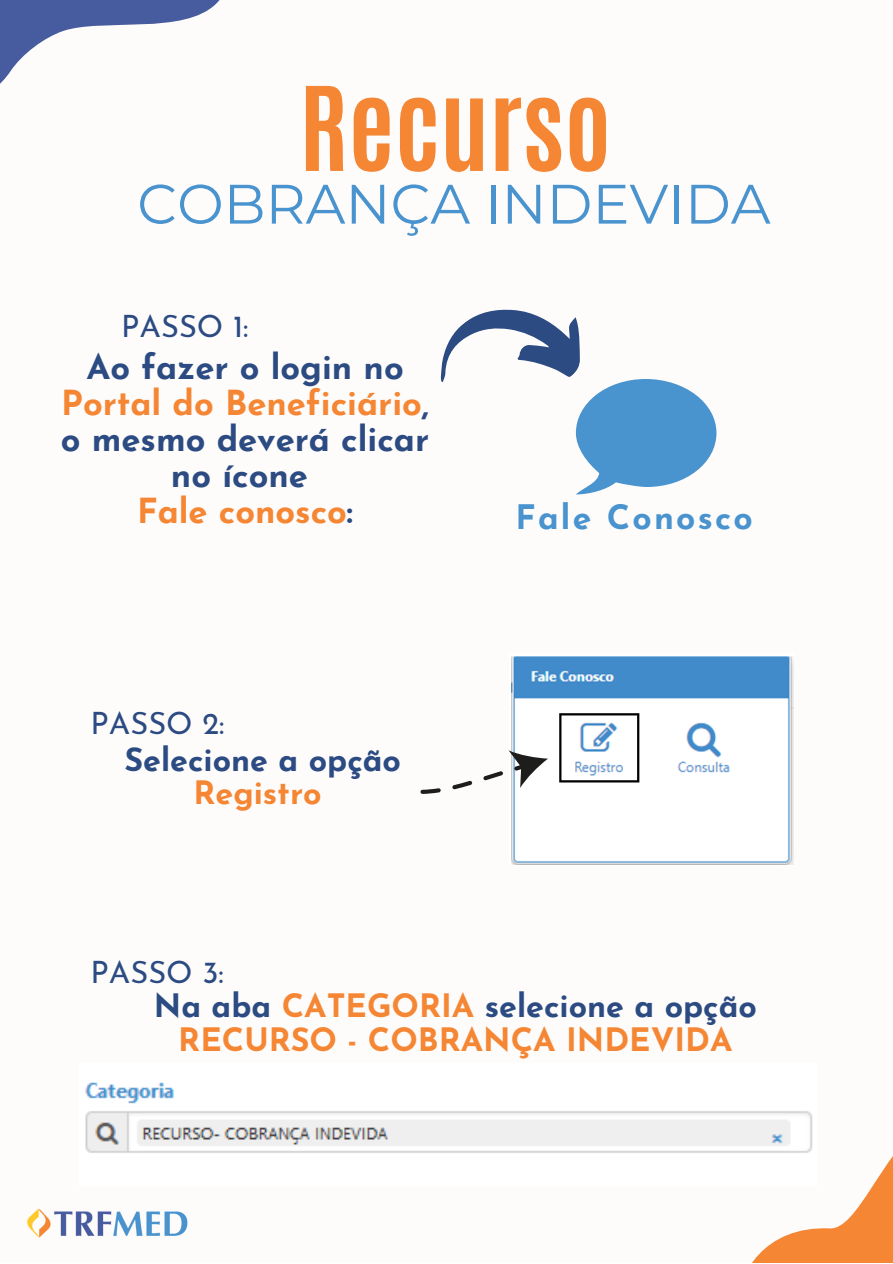
<style>
.page{position:relative;width:893px;height:1264px;background:#fff}
.page>*{position:absolute;margin:0;border:0;box-sizing:border-box;transform-origin:0 0}
.t1{font:700 98.85px "Antonio";color:#f58634}
.t2{font:55.5px "Montserrat";color:#4993cf}
.t3{font:700 34.5px/36px "Josefin Sans";color:#2b4b82;text-align:center}
.t4{font:700 34.5px "Josefin Sans";color:#f58634}
.t5{font:700 33.75px "Josefin Sans";letter-spacing:.065em;color:#4993ce}
.t6{font:700 32.25px/33.8px "Josefin Sans";color:#f58634;text-align:center}
.t7{font:700 32.25px/33.8px "Josefin Sans";color:#2b4b82;text-align:center}
.t8{font:30.75px "Josefin Sans";color:#2b4b82}
.s1{color:#f58634}
.s2{color:#2b4b82}
</style>
<div class="page">
<svg style="left:0;top:0;width:220px;height:84px"></svg>
<svg style="left:440px;top:309px;width:276px;height:185px"></svg>
<img style="left:511px;top:656px;width:282px;height:209px">
<svg style="left:420px;top:722px;width:128px;height:71px"></svg>
<svg style="left:752px;top:1157px;width:140px;height:105px"></svg>
<img style="left:85px;top:1082px;width:731px;height:103px">
<img style="left:27px;top:1208px;width:161px;height:30px">
<p class="t1" style="left:299px;top:58px;width:313px">Recurso</p>
<p class="t2" style="left:137px;top:170px;width:634px">COBRANÇA INDEVIDA</p>
<p class="t8" style="left:121px;top:314px;width:129px">PASSO 1:</p>
<p class="t3" style="left:61px;top:352px;width:370px">Ao fazer o login no<br><span class="s1">Portal do Beneficiário</span>, o mesmo deverá clicar no ícone</p>
<p class="t4" style="left:137px;top:497px;width:217px">Fale conosco<span class="s2">:</span></p>
<p class="t8" style="left:90px;top:711px;width:136px">PASSO 2:</p>
<p class="t7" style="left:124px;top:745px;width:278px">Selecione a opção<br><span class="s1">Registro</span></p>
<p class="t5" style="left:515px;top:503px;width:238px">Fale Conosco</p>
<p class="t8" style="left:90px;top:959px;width:135px">PASSO 3:</p>
<p class="t6" style="left:154px;top:992px;width:604px"><span class="s2">Na aba</span> CATEGORIA <span class="s2">selecione a opção<br></span>RECURSO - COBRANÇA INDEVIDA</p>
</div>
